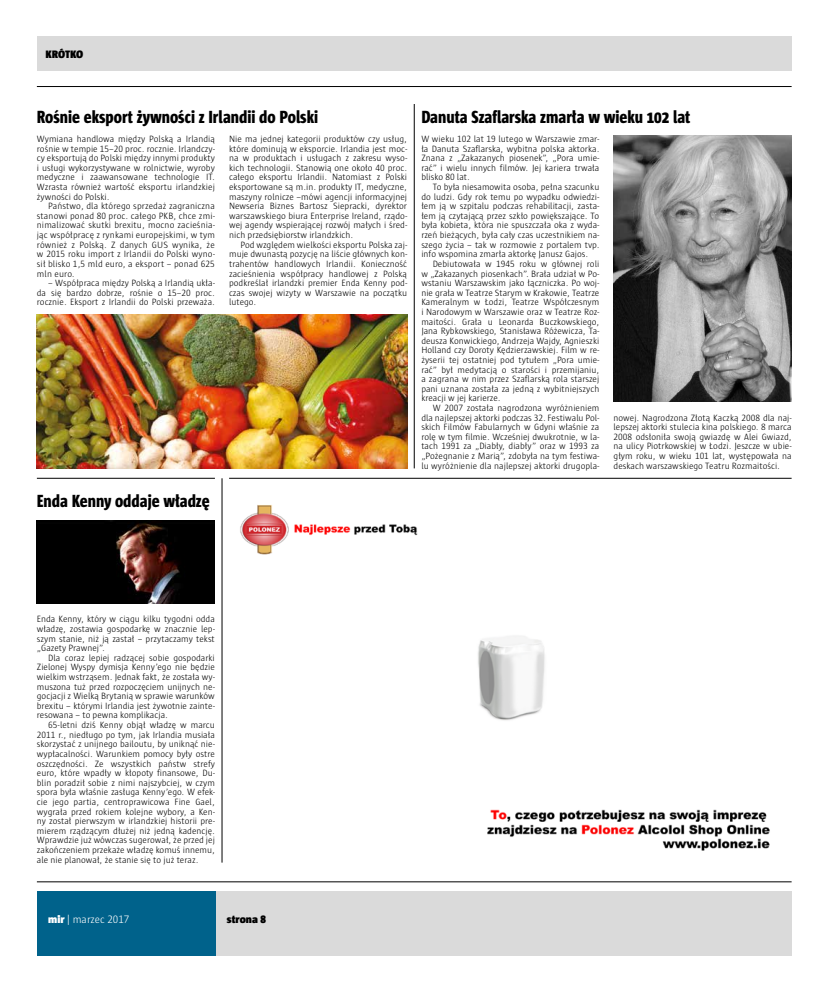
<style>
.page{position:relative;width:820px;height:993px;background:#fff}
.page>*{position:absolute;margin:0;border:0;box-sizing:border-box;transform-origin:0 0}
.t1{font:800 condensed 18px "Sun";color:#000}
.t2{font:300 11px "Sun";color:#fff}
.t3{font:900 11px "Sun";letter-spacing:-.005em;color:#000}
.t4{font:300 9.3px/9.6px "Sun";color:#000;text-align:justify}
.s1{font-weight:900}
</style>
<div class="page">
<hr style="left:37px;top:86px;width:754px;height:1px;background:#000">
<hr style="left:37px;top:881px;width:754px;height:1px;background:#000">
<div style="left:37px;top:891px;width:178px;height:64px;background:#00628b"></div>
<div style="left:215px;top:891px;width:576px;height:64px;background:#dadada"></div>
<img style="left:240px;top:505px;width:530px;height:346px">
<hr style="left:229px;top:478px;width:562px;height:1px;background:#000">
<hr style="left:222px;top:478px;width:1px;height:384px;background:#000">
<div style="left:37px;top:37px;width:754px;height:34px;background:#dadada"></div>
<hr style="left:37px;top:478px;width:178px;height:1px;background:#000">
<img style="left:37px;top:520px;width:178px;height:83px">
<img style="left:37px;top:315px;width:370px;height:153px">
<img style="left:613px;top:135px;width:178px;height:266px">
<hr style="left:414px;top:103px;width:1px;height:365px;background:#000">
<p class="t3" style="left:45px;top:48px;width:39px">KRÓTKO</p>
<h1 class="t1" style="left:37px;top:107px;width:283px">Rośnie eksport żywności z Irlandii do Polski</h1>
<p class="t4" style="left:37px;top:134px;width:179px">Wymiana handlowa między Polską a Irlandią rośnie w tempie 15–20 proc. rocznie. Irlandczy&shy;cy eksportują do Polski między innymi produkty i usługi wykorzystywane w rolnictwie, wyroby medyczne i zaawansowane technologie IT.<br>Wzrasta również wartość eksportu irlandzkiej żywności do Polski.</p>
<p class="t4" style="left:37px;top:201px;width:179px;text-indent:11px">Państwo, dla którego sprzedaż zagraniczna stanowi ponad 80 proc. całego PKB, chce zmi&shy;nimalizować skutki brexitu, mocno zacieśnia&shy;jąc współpracę z rynkami europejskimi, w tym również z Polską. Z danych GUS wynika, że w 2015 roku import z Irlandii do Polski wyno&shy;sił blisko 1,5 mld euro, a eksport – ponad 625 mln euro.</p>
<p class="t4" style="left:37px;top:278px;width:179px;text-indent:11px">– Współpraca między Polską a Irlandią ukła&shy;da się bardzo dobrze, rośnie o 15–20 proc. rocznie. Eksport z Irlandii do Polski przeważa.</p>
<p class="t4" style="left:229px;top:134px;width:179px">Nie ma jednej kategorii produktów czy usług, które dominują w eksporcie. Irlandia jest moc&shy;na w produktach i usługach z zakresu wyso&shy;kich technologii. Stanowią one około 40 proc. całego eksportu Irlandii. Natomiast z Polski eksportowane są m.in. produkty IT, medyczne, maszyny rolnicze –mówi agencji informacyjnej Newseria Biznes Bartosz Siepracki, dyrektor warszawskiego biura Enterprise Ireland, rządo&shy;wej agendy wspierającej rozwój małych i śred&shy;nich przedsiębiorstw irlandzkich.</p>
<p class="t4" style="left:229px;top:240px;width:179px;text-indent:11px">Pod względem wielkości eksportu Polska zaj&shy;muje dwunastą pozycję na liście głównych kon&shy;trahentów handlowych Irlandii. Konieczność zacieśnienia współpracy handlowej z Polską podkreślał irlandzki premier Enda Kenny pod&shy;czas swojej wizyty w Warszawie na początku lutego.</p>
<h1 class="t1" style="left:37px;top:491px;width:174px">Enda Kenny oddaje władzę</h1>
<h1 class="t1" style="left:421px;top:107px;width:270px">Danuta Szaflarska zmarła w wieku 102 lat</h1>
<p class="t4" style="left:421px;top:134px;width:179px">W wieku 102 lat 19 lutego w Warszawie zmar&shy;ła Danuta Szaflarska, wybitna polska aktorka.<br>Znana z „Zakazanych piosenek”, „Pora umie&shy;rać” i wielu innych filmów. Jej kariera trwała blisko 80 lat.</p>
<p class="t4" style="left:421px;top:182px;width:179px;text-indent:11px">To była niesamowita osoba, pełna szacunku do ludzi. Gdy rok temu po wypadku odwiedzi&shy;łem ją w szpitalu podczas rehabilitacji, zasta&shy;łem ją czytającą przez szkło powiększające. To była kobieta, która nie spuszczała oka z wyda&shy;rzeń bieżących, była cały czas uczestnikiem na&shy;szego życia – tak w rozmowie z portalem tvp. info wspomina zmarła aktorkę Janusz Gajos.</p>
<p class="t4" style="left:421px;top:259px;width:179px;text-indent:11px">Debiutowała w 1945 roku w głównej roli w „Zakazanych piosenkach”. Brała udział w Po&shy;wstaniu Warszawskim jako łączniczka. Po woj&shy;nie grała w Teatrze Starym w Krakowie, Teatrze Kameralnym w Łodzi, Teatrze Współczesnym i Narodowym w Warszawie oraz w Teatrze Roz&shy;maitości. Grała u Leonarda Buczkowskiego, Jana Rybkowskiego, Stanisława Różewicza, Ta&shy;deusza Konwickiego, Andrzeja Wajdy, Agnieszki Holland czy Doroty Kędzierzawskiej. Film w re&shy;żyserii tej ostatniej pod tytułem „Pora umie&shy;rać” był medytacją o starości i przemijaniu, a zagrana w nim przez Szaflarską rola starszej pani uznana została za jedną z wybitniejszych kreacji w jej karierze.</p>
<p class="t4" style="left:421px;top:403px;width:179px;text-indent:11px">W 2007 została nagrodzona wyróżnieniem dla najlepszej aktorki podczas 32. Festiwalu Pol&shy;skich Filmów Fabularnych w Gdyni właśnie za rolę w tym filmie. Wcześniej dwukrotnie, w la&shy;tach 1991 za „Diabły, diabły” oraz w 1993 za „Pożegnanie z Marią”, zdobyła na tym festiwa&shy;lu wyróżnienie dla najlepszej aktorki drugopla-</p>
<p class="t4" style="left:613px;top:412px;width:179px">nowej. Nagrodzona Złotą Kaczką 2008 dla naj&shy;lepszej aktorki stulecia kina polskiego. 8 marca 2008 odsłoniła swoją gwiazdę w Alei Gwiazd, na ulicy Piotrkowskiej w Łodzi. Jeszcze w ubie&shy;głym roku, w wieku 101 lat, występowała na deskach warszawskiego Teatru Rozmaitości.</p>
<p class="t4" style="left:37px;top:614px;width:179px">Enda Kenny, który w ciągu kilku tygodni odda władzę, zostawia gospodarkę w znacznie lep&shy;szym stanie, niż ją zastał – przytaczamy tekst „Gazety Prawnej”.</p>
<p class="t4" style="left:37px;top:652px;width:179px;text-indent:11px">Dla coraz lepiej radzącej sobie gospodarki Zielonej Wyspy dymisja Kenny’ego nie będzie wielkim wstrząsem. Jednak fakt, że została wy&shy;muszona tuż przed rozpoczęciem unijnych ne&shy;gocjacji z Wielką Brytanią w sprawie warunków brexitu – którymi Irlandia jest żywotnie zainte&shy;resowana – to pewna komplikacja.</p>
<p class="t4" style="left:37px;top:720px;width:179px;text-indent:11px">65-letni dziś Kenny objął władzę w marcu 2011 r., niedługo po tym, jak Irlandia musiała skorzystać z unijnego bailoutu, by uniknąć nie&shy;wypłacalności. Warunkiem pomocy były ostre oszczędności. Ze wszystkich państw strefy euro, które wpadły w kłopoty finansowe, Du&shy;blin poradził sobie z nimi najszybciej, w czym spora była właśnie zasługa Kenny’ego. W efek&shy;cie jego partia, centroprawicowa Fine Gael, wygrała przed rokiem kolejne wybory, a Ken&shy;ny został pierwszym w irlandzkiej historii pre&shy;mierem rządzącym dłużej niż jedną kadencję.<br>Wprawdzie już wówczas sugerował, że przed jej zakończeniem przekaże władzę komuś innemu, ale nie planował, że stanie się to już teraz.</p>
<p class="t2" style="left:48px;top:913px;width:83px"><span class="s1">mir</span> | marzec 2017</p>
<p class="t3" style="left:227px;top:912px;width:41px">strona 8</p>
</div>
